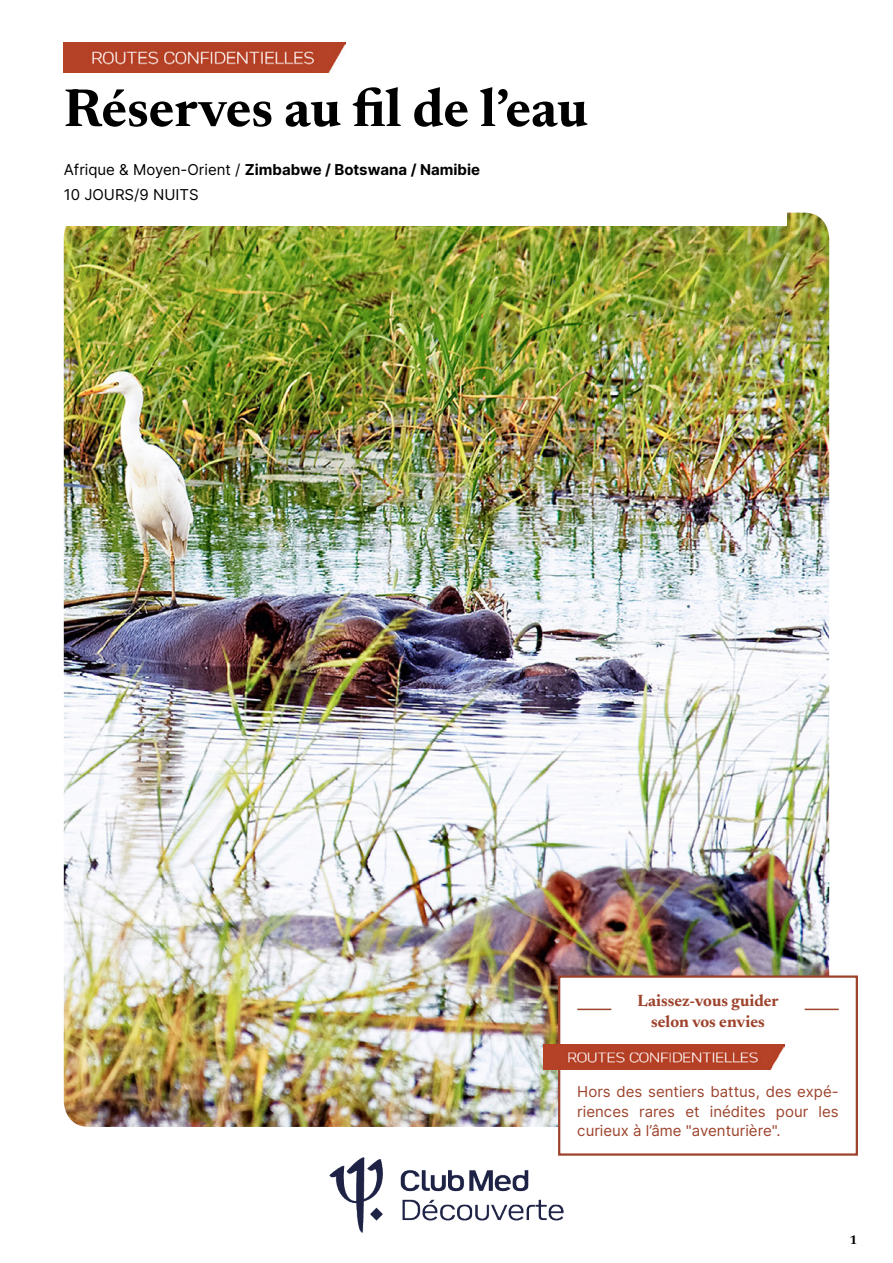
<style>
.page{position:relative;width:893px;height:1263px;background:#fff}
.page>*{position:absolute;margin:0;border:0;box-sizing:border-box;transform-origin:0 0}
.t1{font:700 54px "Newsreader 24 pt";color:#000}
.t2{font:700 16.5px/21px "Newsreader 24 pt";color:#9d432c;text-align:center}
.t3{font:15px/19.5px "Inter";color:#9d432c;text-align:justify}
.t4{font:15px/25.2px "Inter";color:#000}
.t5{font:700 12.6px "Newsreader 24 pt";color:#000}
.s1{font-weight:700}
</style>
<div class="page">
<img style="left:64px;top:213px;width:765px;height:914px">
<div style="left:0;top:0;width:787px;height:225px;background:#fff"></div>
<div style="left:559px;top:976px;width:298px;height:178px;background:#fff"></div>
<hr style="left:577px;top:1009px;width:262px;height:1px;background:#9d432c">
<div style="left:611px;top:1006px;width:194px;height:6px;background:#fff"></div>
<div style="left:558px;top:975px;width:300px;height:181px;border:2px solid #9d432c"></div>
<img style="left:543px;top:1044px;width:242px;height:26px">
<img style="left:64px;top:43px;width:282px;height:29px">
<img style="left:329px;top:1157px;width:235px;height:75px">
<h1 class="t1" style="left:64px;top:70px;width:526px">Réserves au fil de l’eau</h1>
<p class="t4" style="left:64px;top:156px;width:418px">Afrique &amp; Moyen-Orient / <span class="s1">Zimbabwe / Botswana / Namibie<br></span>10 JOURS/9 NUITS</p>
<p class="t2" style="left:638px;top:989px;width:143px">Laissez-vous guider selon vos envies</p>
<p class="t3" style="left:577px;top:1082px;width:263px">Hors des sentiers battus, des expé&shy;riences rares et inédites pour les curieux à l’âme "aventurière".</p>
<p class="t5" style="left:849px;top:1230px;width:9px">1</p>
</div>
